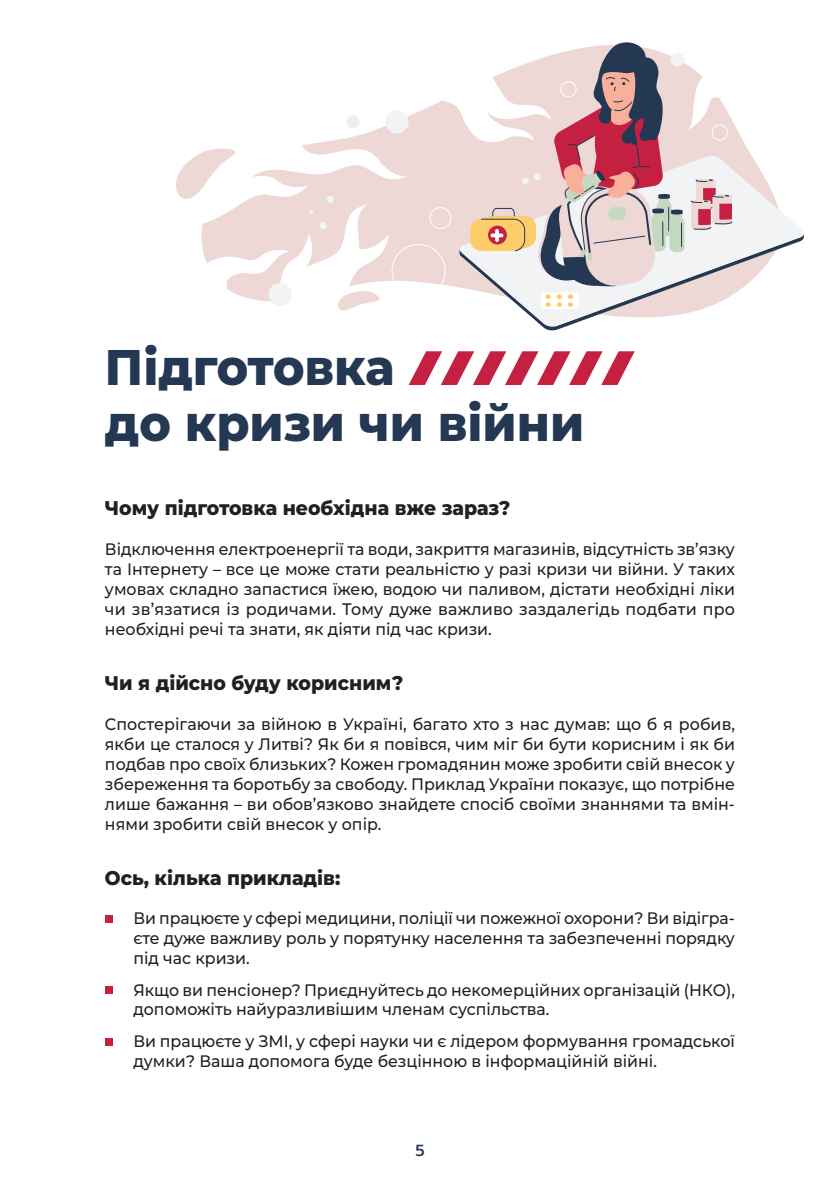
<style>
.page{position:relative;width:840px;height:1191px;background:#fff}
.page>*{position:absolute;margin:0;border:0;box-sizing:border-box;transform-origin:0 0}
.t1{font:800 50px/56px "Montserrat";color:#253853;scale:.95 1}
.t2{font:800 19.8px "Montserrat";color:#231f20;scale:.95 1}
.t3{font:500 16.6px/20px "Montserrat";color:#231f20;text-align:justify;scale:.95 1}
.t4{font:500 16px "Prompt";color:#253853}
</style>
<div class="page">
<svg style="left:201px;top:124px;width:434px;height:261px"></svg>
<div style="left:385px;top:110px;width:23px;height:23px;background:#f2f3f4;border-radius:50%"></div>
<div style="left:268px;top:283px;width:24px;height:23px;background:#f2f3f4;border-radius:50%"></div>
<div style="left:347px;top:115px;width:12px;height:13px;background:#eeeeef;border-radius:50%"></div>
<svg style="left:326px;top:195px;width:8px;height:8px"></svg>
<svg style="left:319px;top:222px;width:8px;height:8px"></svg>
<svg style="left:308px;top:210px;width:5px;height:5px"></svg>
<svg style="left:459px;top:42px;width:344px;height:288px"></svg>
<svg style="left:336px;top:285px;width:45px;height:28px"></svg>
<svg style="left:176px;top:148px;width:63px;height:53px"></svg>
<svg style="left:391px;top:81px;width:336px;height:217px"></svg>
<div style="left:105px;top:914px;width:8px;height:8px;background:#c51f42"></div>
<div style="left:105px;top:986px;width:8px;height:8px;background:#c51f42"></div>
<div style="left:105px;top:1037px;width:8px;height:8px;background:#c51f42"></div>
<h1 class="t1" style="left:105px;top:337px;width:506px">Підготовка<br>до кризи чи війни</h1>
<p class="t2" style="left:105px;top:494px;width:428px">Чому підготовка необхідна вже зараз?</p>
<p class="t3" style="left:105px;top:539px;width:664px">Відключення електроенергії та води, закриття магазинів, відсутність зв’язку та Інтернету – все це може стати реальністю у разі кризи чи війни. У таких умовах складно запастися їжею, водою чи паливом, дістати необхідні ліки чи зв’язатися із родичами. Тому дуже важливо заздалегідь подбати про необхідні речі та знати, як діяти під час кризи.</p>
<p class="t2" style="left:105px;top:668px;width:315px">Чи я дійсно буду корисним?</p>
<p class="t3" style="left:105px;top:713px;width:664px">Спостерігаючи за війною в Україні, багато хто з нас думав: що б я робив, якби це сталося у Литві? Як би я повівся, чим міг би бути корисним і як би подбав про своїх близьких? Кожен громадянин може зробити свій внесок у збереження та боротьбу за свободу. Приклад України показує, що потрібне лише бажання – ви обов’язково знайдете спосіб своїми знаннями та вмін&shy;нями зробити свій внесок у опір.</p>
<p class="t2" style="left:105px;top:863px;width:249px">Ось, кілька прикладів:</p>
<p class="t3" style="left:133px;top:908px;width:634px">Ви працюєте у сфері медицини, поліції чи пожежної охорони? Ви відігра&shy;єте дуже важливу роль у порятунку населення та забезпеченні порядку під час кризи.</p>
<p class="t3" style="left:133px;top:979px;width:634px">Якщо ви пенсіонер? Приєднуйтесь до некомерційних організацій (НКО), допоможіть найуразливішим членам суспільства.</p>
<p class="t3" style="left:133px;top:1030px;width:634px">Ви працюєте у ЗМІ, у сфері науки чи є лідером формування громадської думки? Ваша допомога буде безцінною в інформаційній війні.</p>
<p class="t4" style="left:415px;top:1139px;width:11px">5</p>
</div>
